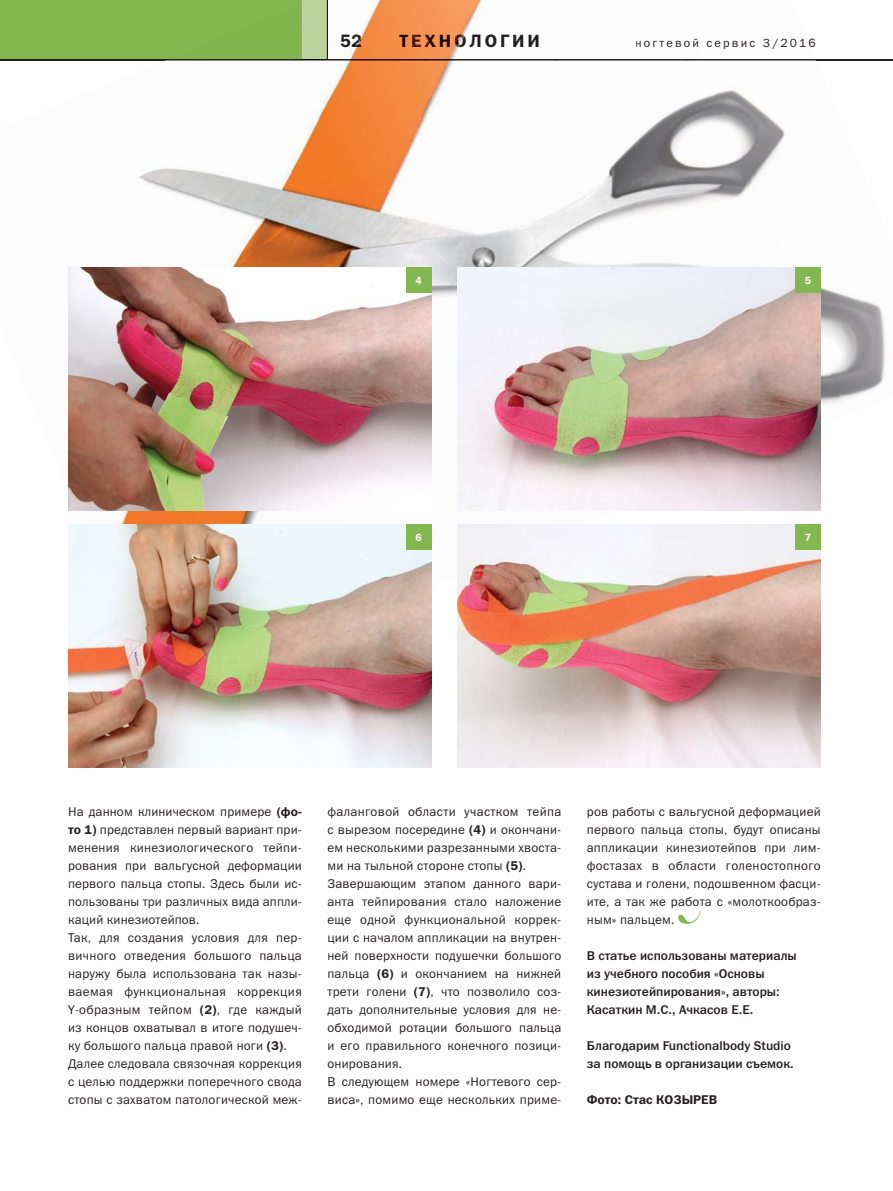
<style>
.page{position:relative;width:893px;height:1191px;background:#fff}
.page>*{position:absolute;margin:0;border:0;box-sizing:border-box;transform-origin:0 0}
.t1{font:18px "Franklin Gothic Demi C";letter-spacing:.16em;color:#1d0000}
.t2{font:18px "Franklin Gothic Demi C";color:#231f20}
.t3{font:12.75px/18px "Franklin Gothic Book C";letter-spacing:.015em;color:#231f20}
.t4{font:12.75px/18px "Franklin Gothic Medium C";color:#231f20}
.t5{font:12.75px "Franklin Gothic Demi C";color:#231f20}
.t6{font:12px "Franklin Gothic Book C";letter-spacing:.18em;color:#231f20}
.t7{font:10.5px "Franklin Gothic Demi C";color:#fff}
.s1{color:#231f20}
.s2{font-family:"Franklin Gothic Demi C"}
</style>
<div class="page">
<div style="left:0;top:0;width:302px;height:60px;background:#83b74f"></div>
<img style="left:0;top:59px;width:276px;height:208px">
<img style="left:276px;top:0;width:399px;height:267px">
<img style="left:675px;top:59px;width:218px;height:340px">
<img style="left:68px;top:510px;width:227px;height:14px">
<img style="left:388px;top:142px;width:460px;height:369px">
<img style="left:341px;top:34px;width:20px;height:13px">
<svg style="left:362px;top:47px;width:23px;height:1px"></svg>
<img style="left:400px;top:34px;width:139px;height:13px">
<img style="left:636px;top:39px;width:39px;height:10px">
<img style="left:276px;top:4px;width:26px;height:55px">
<img style="left:302px;top:0;width:26px;height:59px">
<img style="left:166px;top:59px;width:127px;height:1px">
<img style="left:293px;top:59px;width:130px;height:1px">
<img style="left:423px;top:59px;width:131px;height:1px">
<img style="left:554px;top:59px;width:131px;height:1px">
<img style="left:685px;top:59px;width:131px;height:1px">
<svg style="left:302px;top:59px;width:26px;height:1px"></svg>
<svg style="left:678px;top:911px;width:22px;height:13px"></svg>
<img style="left:68px;top:267px;width:364px;height:243px">
<div style="left:406px;top:267px;width:26px;height:26px;background:#83b74f"></div>
<img style="left:68px;top:524px;width:364px;height:243px">
<div style="left:406px;top:524px;width:26px;height:26px;background:#83b74f"></div>
<img style="left:457px;top:267px;width:364px;height:243px">
<div style="left:795px;top:267px;width:26px;height:26px;background:#83b74f"></div>
<img style="left:457px;top:524px;width:364px;height:243px">
<div style="left:795px;top:524px;width:26px;height:26px;background:#83b74f"></div>
<h1 class="t2" style="left:340px;top:34px;width:23px">52</h1>
<h1 class="t1" style="left:400px;top:34px;width:142px">ТЕХНО<span class="s1">ЛОГИИ</span></h1>
<p class="t6" style="left:635px;top:38px;width:182px">ногтевой сервис 3/2016</p>
<p class="t7" style="left:416px;top:276px;width:8px">4</p>
<p class="t7" style="left:416px;top:533px;width:8px">6</p>
<p class="t7" style="left:805px;top:276px;width:8px">5</p>
<p class="t7" style="left:805px;top:533px;width:8px">7</p>
<p class="t3" style="left:68px;top:803px;width:235px">На данном клиническом примере <span class="s2">(фо&shy;то 1)</span> представлен первый вариант при&shy;менения кинезиологического тейпи&shy;рования при вальгусной деформации первого пальца стопы. Здесь были ис&shy;пользованы три различных вида аппли&shy;каций кинезиотейпов.<br>Так, для создания условия для пер&shy;вичного отведения большого пальца наружу была использована так назы&shy;ваемая функциональная коррекция Y-образным тейпом <span class="s2">(2)</span>, где каждый из концов охватывал в итоге подушеч&shy;ку большого пальца правой ноги <span class="s2">(3)</span>.<br>Далее следовала связочная коррекция с целью поддержки поперечного свода стопы с захватом патологической меж-</p>
<p class="t3" style="left:327px;top:803px;width:235px">фаланговой области участком тейпа с вырезом посередине <span class="s2">(4)</span> и окончани&shy;ем несколькими разрезанными хвоста&shy;ми на тыльной стороне стопы <span class="s2">(5)</span>.<br>Завершающим этапом данного вари&shy;анта тейпирования стало наложение еще одной функциональной коррек&shy;ции с началом аппликации на внутрен&shy;ней поверхности подушечки большого пальца <span class="s2">(6)</span> и окончанием на нижней трети голени <span class="s2">(7)</span>, что позволило соз&shy;дать дополнительные условия для не&shy;обходимой ротации большого пальца и его правильного конечного позици&shy;онирования.<br>В следующем номере «Ногтевого сер&shy;виса», помимо еще нескольких приме-</p>
<p class="t3" style="left:587px;top:803px;width:235px;text-align:justify">ров работы с вальгусной деформацией первого пальца стопы, будут описаны аппликации кинезиотейпов при лим&shy;фостазах в области голеностопного сустава и голени, подошвенном фасци&shy;ите, а так же работа с «молоткообраз&shy;ным» пальцем.</p>
<p class="t4" style="left:587px;top:947px;width:212px">В статье использованы материалы из учебного пособия «Основы кинезиотейпирования», авторы:<br>Касаткин М.С., Ачкасов Е.Е.</p>
<p class="t4" style="left:587px;top:1037px;width:208px">Благодарим Functionalbody Studio за помощь в организации съемок.</p>
<p class="t5" style="left:587px;top:1094px;width:132px">Фото: Стас КОЗЫРЕВ</p>
</div>
